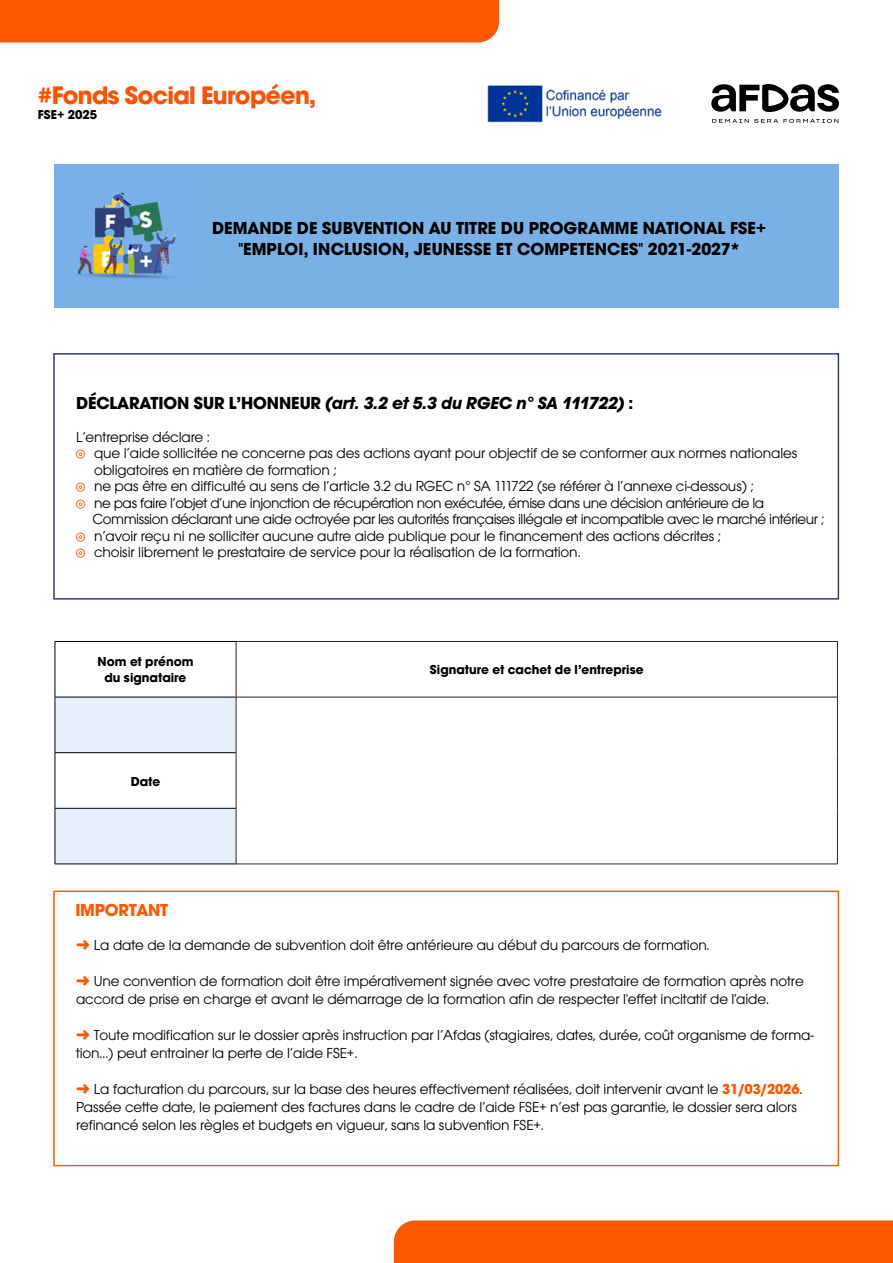
<style>
.page{position:relative;width:893px;height:1263px;background:#fff}
.page>*{position:absolute;margin:0;border:0;box-sizing:border-box;transform-origin:0 0}
.t1{font:700 26.25px "Avalon";letter-spacing:-.025em;color:#ff5100}
.t2{font:700 18px/21.6px "Avalon";color:#000;text-align:center}
.t3{font:italic 700 18px "Avalon";letter-spacing:-.01em;color:#000}
.t4{font:700 18px "Avalon";letter-spacing:-.015em;color:#ff5800}
.t5{font:15px/18px "Avalon";letter-spacing:-.01em;color:#000}
.t6{font:15px "Avalon";letter-spacing:-.03em;color:#000}
.t7{font:700 13.5px/16.2px "Avalon";color:#000;text-align:center}
.t8{font:700 13.35px "Avalon";color:#000}
.s1{font-style:normal}
.s2{font-family:"Menlo";color:#ff5800}
.s3{color:#ff5800}
.s4{font-weight:700;color:#ff5800}
</style>
<div class="page">
<svg style="left:711px;top:84px;width:128px;height:28px"></svg>
<svg style="left:712px;top:119px;width:126px;height:4px"></svg>
<img style="left:487px;top:85px;width:175px;height:38px">
<div style="left:0;top:0;width:499px;height:43px;background:#ff5800"></div>
<div style="left:394px;top:1220px;width:499px;height:43px;background:#ff5800"></div>
<div style="left:54px;top:164px;width:784px;height:143px;background:#79b1e7"></div>
<img style="left:77px;top:192px;width:99px;height:87px">
<div style="left:53px;top:353px;width:786px;height:247px;border:2px solid #2f4077"></div>
<svg style="left:56px;top:642px;width:781px;height:222px"></svg>
<svg style="left:56px;top:698px;width:180px;height:166px"></svg>
<hr style="left:55px;top:641px;width:181px;height:1px;background:#000">
<hr style="left:55px;top:642px;width:1px;height:55px;background:#000">
<hr style="left:55px;top:697px;width:181px;height:1px;background:#000">
<hr style="left:55px;top:697px;width:1px;height:55px;background:#000">
<hr style="left:55px;top:752px;width:181px;height:1px;background:#000">
<hr style="left:55px;top:753px;width:1px;height:55px;background:#000">
<hr style="left:55px;top:808px;width:181px;height:1px;background:#000">
<hr style="left:55px;top:808px;width:1px;height:56px;background:#000">
<hr style="left:55px;top:864px;width:181px;height:1px;background:#000">
<hr style="left:236px;top:641px;width:602px;height:1px;background:#2f2722">
<hr style="left:236px;top:642px;width:1px;height:55px;background:#2f2722">
<hr style="left:837px;top:642px;width:1px;height:55px;background:#2f2722">
<hr style="left:236px;top:697px;width:602px;height:1px;background:#2f2722">
<hr style="left:236px;top:697px;width:1px;height:56px;background:#2f2722">
<hr style="left:837px;top:697px;width:1px;height:56px;background:#2f2722">
<hr style="left:236px;top:753px;width:1px;height:55px;background:#2f2722">
<hr style="left:837px;top:753px;width:1px;height:55px;background:#2f2722">
<hr style="left:236px;top:808px;width:1px;height:56px;background:#2f2722">
<hr style="left:837px;top:808px;width:1px;height:56px;background:#2f2722">
<hr style="left:236px;top:864px;width:602px;height:1px;background:#2f2722">
<h1 class="t1" style="left:38px;top:79px;width:280px">#Fonds Social Européen,</h1>
<p class="t8" style="left:38px;top:106px;width:61px">FSE+ 2025</p>
<p class="t2" style="left:212px;top:217px;width:555px">DEMANDE DE SUBVENTION AU TITRE DU PROGRAMME NATIONAL FSE+ "EMPLOI, INCLUSION, JEUNESSE ET COMPETENCES" 2021-2027*</p>
<p class="t3" style="left:76px;top:392px;width:559px"><span class="s1">DÉCLARATION SUR L’HONNEUR</span> (art. 3.2 et 5.3 du RGEC n° SA 111722) <span class="s1">:</span></p>
<p class="t5" style="left:76px;top:428px;width:135px">L’entreprise déclare :</p>
<p class="t5" style="left:76px;top:444px;width:723px"><span class="s2">◎</span> que l’aide sollicitée ne concerne pas des actions ayant pour objectif de se conformer aux normes nationales</p>
<p class="t5" style="left:94px;top:461px;width:244px">obligatoires en matière de formation ;</p>
<p class="t5" style="left:76px;top:477px;width:679px"><span class="s2">◎</span> ne pas être en difficulté au sens de l’article 3.2 du RGEC n° SA 111722 (se référer à l’annexe ci-dessous) ;</p>
<p class="t6" style="left:76px;top:494px;width:690px"><span class="s2">◎</span> ne pas faire l’objet d’une injonction de récupération non exécutée, émise dans une décision antérieure de la</p>
<p class="t6" style="left:93px;top:510px;width:733px">Commission déclarant une aide octroyée par les autorités françaises illégale et incompatible avec le marché intérieur ;</p>
<p class="t5" style="left:76px;top:527px;width:646px"><span class="s2">◎</span> n’avoir reçu ni ne solliciter aucune autre aide publique pour le financement des actions décrites ;</p>
<p class="t5" style="left:76px;top:543px;width:506px"><span class="s2">◎</span> choisir librement le prestataire de service pour la réalisation de la formation.</p>
<p class="t7" style="left:97px;top:653px;width:98px">Nom et prénom du signataire</p>
<p class="t7" style="left:430px;top:662px;width:215px">Signature et cachet de l’entreprise</p>
<p class="t7" style="left:131px;top:773px;width:31px">Date</p>
<p class="t4" style="left:75px;top:899px;width:94px">IMPORTANT</p>
<p class="t5" style="left:76px;top:936px;width:635px"><span class="s3">➜</span> La date de la demande de subvention doit être antérieure au début du parcours de formation.</p>
<p class="t5" style="left:76px;top:972px;width:729px"><span class="s3">➜</span> Une convention de formation doit être impérativement signée avec votre prestataire de formation après notre accord de prise en charge et avant le démarrage de la formation afin de respecter l'effet incitatif de l'aide.</p>
<p class="t5" style="left:76px;top:1026px;width:739px"><span class="s3">➜</span> Toute modification sur le dossier après instruction par l’Afdas (stagiaires, dates, durée, coût organisme de forma&shy;tion…) peut entrainer la perte de l’aide FSE+.</p>
<p class="t5" style="left:76px;top:1080px;width:728px"><span class="s3">➜</span> La facturation du parcours, sur la base des heures effectivement réalisées, doit intervenir avant le <span class="s4">31/03/2026</span>.<br>Passée cette date, le paiement des factures dans le cadre de l’aide FSE+ n’est pas garantie, le dossier sera alors refinancé selon les règles et budgets en vigueur, sans la subvention FSE+.</p>
</div>
